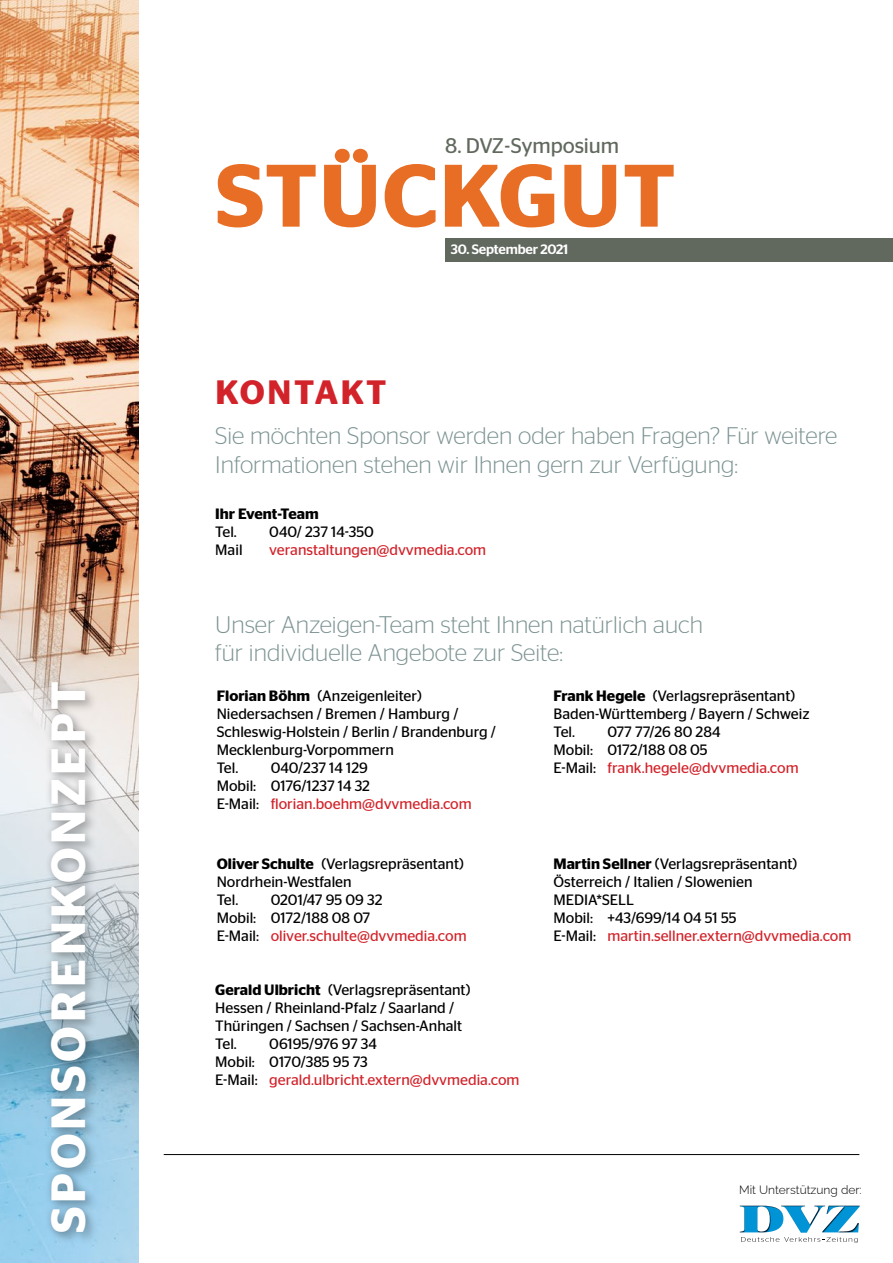
<style>
.page{position:relative;width:893px;height:1263px;background:#fff}
.page>*{position:absolute;margin:0;border:0;box-sizing:border-box;transform-origin:0 0}
.t1{font:600 88.35px "Stag Sans";letter-spacing:.02em;color:#e86e25}
.t2{font:900 67.8px "Raleway";color:#fff}
.t3{font:600 48px "Stag Sans";letter-spacing:.08em;color:#fff}
.t4{font:600 33.75px "Stag Sans";letter-spacing:.08em;color:#d2232a}
.t5{font:300 24px/28.8px "Stag Sans";color:#7d9393}
.t6{font:21.15px "Stag Sans";letter-spacing:-.005em;color:#61695e}
.t7{font:15px/18px "Stag Sans";color:#000}
.t8{font:15px "Stag Sans";color:#d2232a}
.t9{font:600 15px "Stag Sans";color:#000}
.t10{font:500 13.65px "Stag Sans";letter-spacing:-.015em;color:#fff}
.t11{font:300 12px "Raleway";color:#000}
.s1{font-weight:600}
.s2{color:#d2232a}
</style>
<div class="page">
<hr style="left:164px;top:1154px;width:695px;height:1px;background:#000">
<div style="left:445px;top:238px;width:448px;height:23px;background:#61695e"></div>
<img style="left:0;top:0;width:138px;height:1263px">
<div style="left:49px;top:680px;width:50px;height:566px;background:#000;opacity:.22"></div>
<div style="left:44px;top:675px;width:49px;height:565px;background:#000;opacity:.22"></div>
<svg style="left:741px;top:1237px;width:117px;height:6px"></svg>
<img style="left:740px;top:1206px;width:41px;height:26px">
<img style="left:781px;top:1206px;width:44px;height:27px">
<img style="left:822px;top:1206px;width:38px;height:26px">
<h2 class="t2" style="left:30px;top:1237px;width:626px;rotate:-90deg">Sponsorenkonzept</h2>
<h3 class="t3" style="left:40px;top:1233px;width:554px;rotate:-90deg">Sponsorenkonzept</h3>
<h3 class="t6" style="left:445px;top:134px;width:176px">8. DVZ-Symposium</h3>
<h1 class="t1" style="left:216px;top:145px;width:462px">Stückgut</h1>
<p class="t10" style="left:451px;top:241px;width:119px">30. September 2021</p>
<h3 class="t4" style="left:216px;top:373px;width:173px">Kontakt</h3>
<h3 class="t5" style="left:215px;top:421px;width:624px">Sie möchten Sponsor werden oder haben Fragen? Für weitere<br>Informationen stehen wir Ihnen gern zur Verfügung:</h3>
<p class="t9" style="left:215px;top:505px;width:105px">Ihr Event-Team</p>
<p class="t7" style="left:215px;top:523px;width:23px">Tel.</p>
<p class="t7" style="left:269px;top:523px;width:106px">040/ 237 14-350</p>
<p class="t7" style="left:215px;top:541px;width:29px">Mail</p>
<p class="t8" style="left:269px;top:542px;width:218px">veranstaltungen@dvvmedia.com</p>
<h3 class="t5" style="left:215px;top:609px;width:489px">Unser Anzeigen-Team steht Ihnen natürlich auch für individuelle Angebote zur Seite:</h3>
<p class="t7" style="left:217px;top:687px;width:281px"><span class="s1">Florian Böhm</span> (Anzeigenleiter)<br>Niedersachsen / Bremen / Hamburg /<br>Schleswig-Holstein / Berlin / Brandenburg /<br>Mecklenburg-Vorpommern<br>Tel.</p>
<p class="t7" style="left:217px;top:759px;width:257px;text-indent:54px">040/237 14 129<br>Mobil: 0176/1237 14 32<br>E-Mail: <span class="s2">florian.boehm@dvvmedia.com</span></p>
<p class="t7" style="left:217px;top:855px;width:249px"><span class="s1">Oliver Schulte</span> (Verlagsrepräsentant)<br>Nordrhein-Westfalen<br>Tel.</p>
<p class="t7" style="left:217px;top:891px;width:252px;text-indent:54px">0201/47 95 09 32<br>Mobil: 0172/188 08 07<br>E-Mail: <span class="s2">oliver.schulte@dvvmedia.com</span></p>
<p class="t7" style="left:215px;top:981px;width:257px"><span class="s1">Gerald Ulbricht</span> (Verlagsrepräsentant)<br>Hessen / Rheinland-Pfalz / Saarland /<br>Thüringen / Sachsen / Sachsen-Anhalt<br>Tel.</p>
<p class="t7" style="left:215px;top:1035px;width:306px;text-indent:54px">06195/976 97 34<br>Mobil: 0170/385 95 73<br>E-Mail: <span class="s2">gerald.ulbricht.extern@dvvmedia.com</span></p>
<p class="t7" style="left:553px;top:686px;width:258px"><span class="s1">Frank Hegele</span> (Verlagsrepräsentant)<br>Baden-Württemberg / Bayern / Schweiz<br>Tel.</p>
<p class="t7" style="left:553px;top:722px;width:247px;text-indent:54px">077 77/26 80 284<br>Mobil: 0172/188 08 05<br>E-Mail: <span class="s2">frank.hegele@dvvmedia.com</span></p>
<p class="t7" style="left:553px;top:855px;width:299px"><span class="s1">Martin Sellner</span> (Verlagsrepräsentant)<br>Österreich / Italien / Slowenien<br>MEDIA*SELL<br>Mobil: +43/699/14 04 51 55<br>E-Mail: <span class="s2">martin.sellner.extern@dvvmedia.com</span></p>
<p class="t11" style="left:739px;top:1180px;width:124px">Mit Unterstützung der:</p>
</div>
